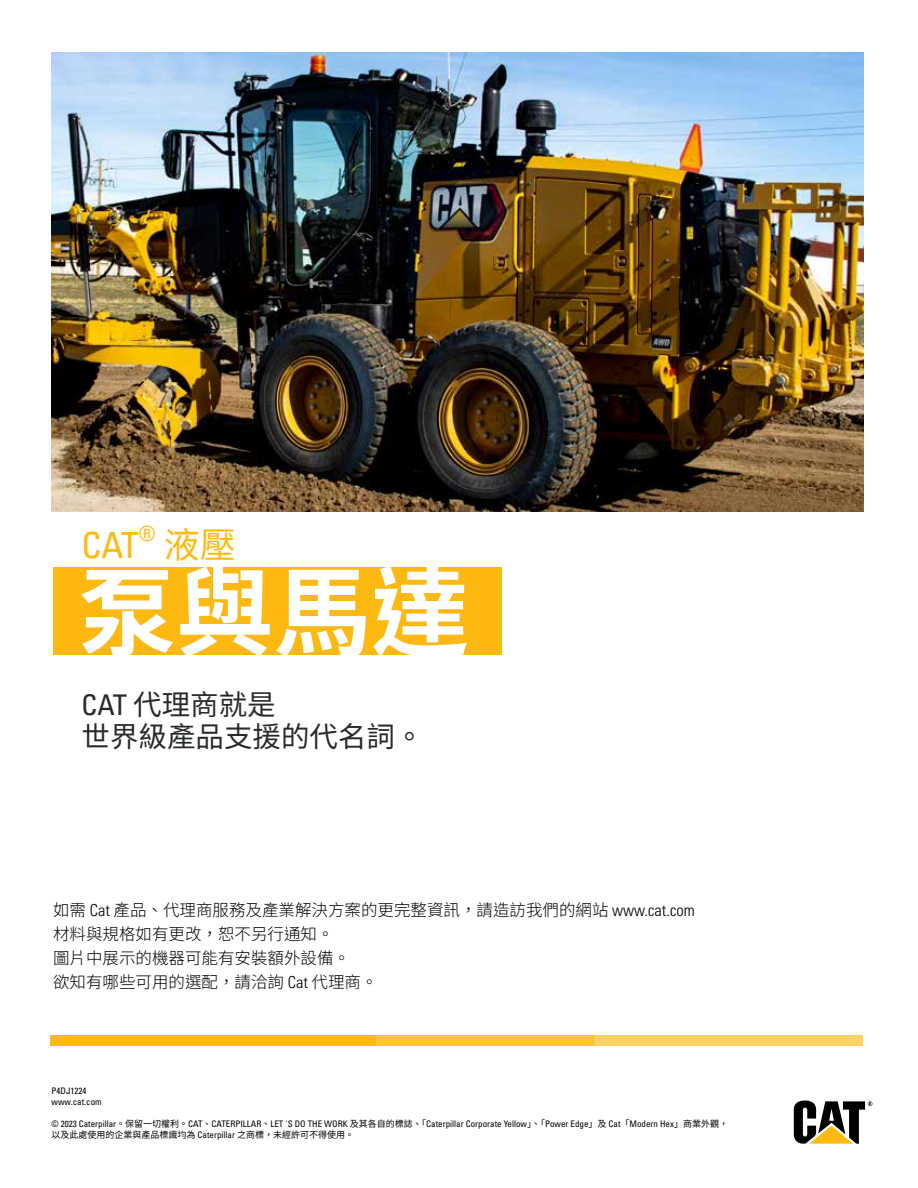
<style>
.page{position:relative;width:918px;height:1188px;background:#fff}
.page>*{position:absolute;margin:0;border:0;box-sizing:border-box;transform-origin:0 0}
.t1{font:700 97.5px "Noto Sans CJ Ktc";color:#fff}
.t2{font:condensed 36px "Univers LT Std";color:#fdba11}
.t3{font:36px "Noto Sans CJ Ktc";color:#fdba11}
.t4{font:28.5px/31.5px "Noto Sans CJ Ktc";color:#282b2c}
.t5{font:condensed 21px "Univers LT Std";color:#fdba11}
.t6{font:300 16.5px/24px "Noto Sans CJ Ktc";color:#000}
.t7{font:condensed 9px/10.8px "Univers LT Std";color:#000}
.t8{font:9px "Noto Sans CJ Ktc";color:#000}
.s1{font-family:"Univers LT Std";font-stretch:condensed}
.s2{font-family:"Noto Sans CJ Ktc";font-stretch:normal}
</style>
<div class="page">
<img style="left:52px;top:53px;width:812px;height:459px">
<div style="left:51px;top:1035px;width:325px;height:10px;background:#fdba11"></div>
<div style="left:376px;top:1035px;width:217px;height:10px;background:#fdc435"></div>
<div style="left:593px;top:1035px;width:270px;height:10px;background:#fdd265"></div>
<div style="left:54px;top:567px;width:448px;height:88px;background:#fdb812"></div>
<svg style="left:794px;top:1101px;width:78px;height:43px"></svg>
<h2 class="t2" style="left:82px;top:523px;width:59px">CAT</h2>
<h3 class="t5" style="left:139px;top:520px;width:18px">®</h3>
<h2 class="t3" style="left:164px;top:525px;width:73px">液壓</h2>
<h1 class="t1" style="left:79px;top:558px;width:391px">泵與馬達</h1>
<h3 class="t4" style="left:82px;top:690px;width:343px"><span class="s1">CAT</span> 代理商就是<br>世界級產品支援的代名詞。</h3>
<h3 class="t6" style="left:53px;top:898px;width:643px">如需 <span class="s1">Cat</span> 產品、代理商服務及產業解決方案的更完整資訊，請造訪我們的網站 <span class="s1">www.cat.com</span>材料與規格如有更改，恕不另行通知。<br>圖片中展示的機器可能有安裝額外設備。<br>欲知有哪些可用的選配，請洽詢 <span class="s1">Cat</span> 代理商。</h3>
<p class="t7" style="left:52px;top:1086px;width:52px">P4DJ1224 www.cat.com</p>
<p class="t7" style="left:52px;top:1118px;width:678px">© 2023 Caterpillar<span class="s2">。保留一切權利。</span>CAT<span class="s2">、</span>CATERPILLAR<span class="s2">、</span>LET 'S DO THE WORK <span class="s2">及其各自的標誌、「</span>Caterpillar Corporate Yellow<span class="s2">」、「</span>Power Edge<span class="s2">」及</span> Cat<span class="s2">「</span>Modern Hex<span class="s2">」商業外觀，</span></p>
<p class="t8" style="left:52px;top:1129px;width:304px">以及此處使用的企業與產品標識均為 <span class="s1">Caterpillar</span> 之商標，未經許可不得使用。</p>
</div>
